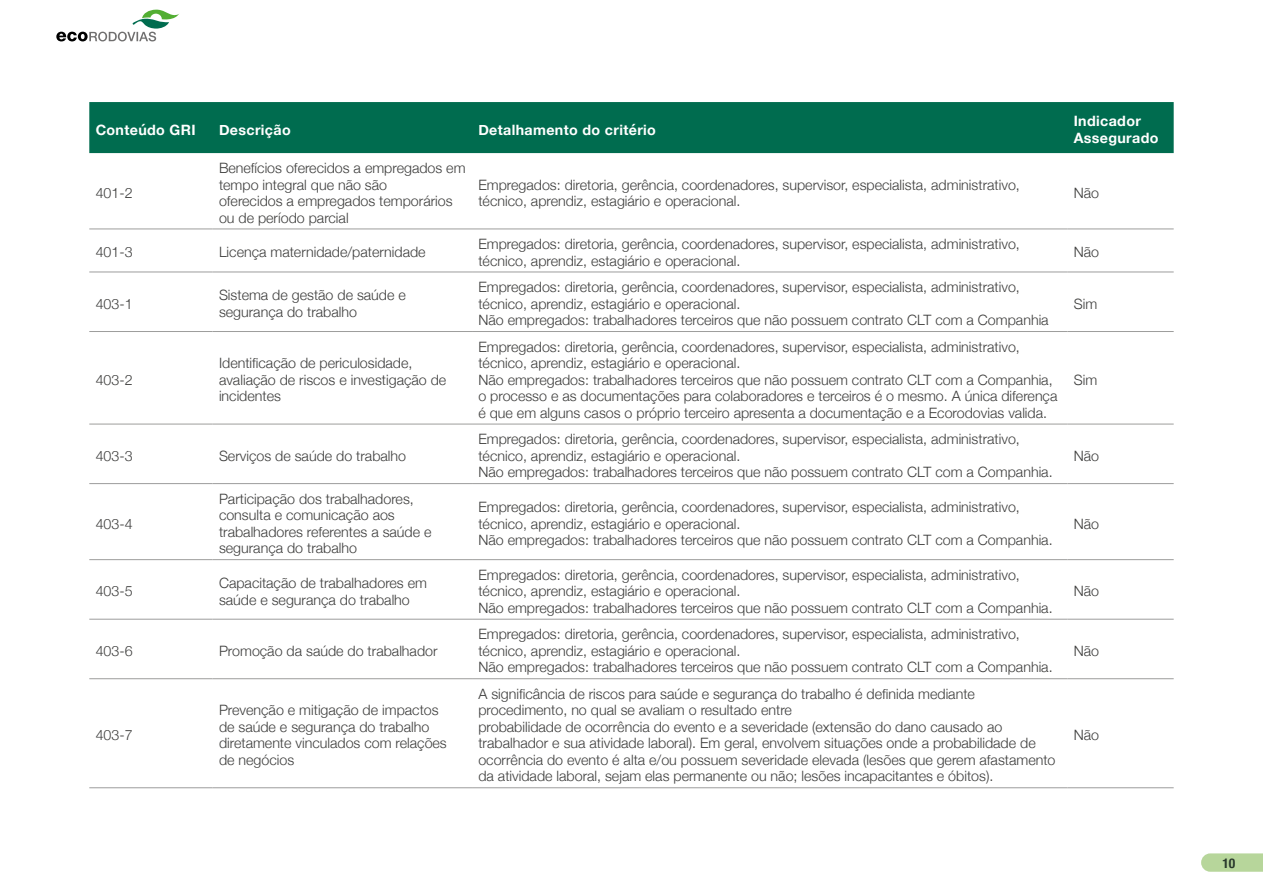
<style>
.page{position:relative;width:1263px;height:893px;background:#fff}
.page>*{position:absolute;margin:0;border:0;box-sizing:border-box;transform-origin:0 0}
.t1{font:300 14.25px/16.5px "Helvetica Neue";color:#3c3c3b}
.t2{font:700 14.25px/16.5px "Helvetica Neue";letter-spacing:.025em;color:#fff}
.t3{font:700 condensed 13.5px "Helvetica Neue";color:#2a3a2d}
</style>
<div class="page">
<div style="left:89px;top:102px;width:1085px;height:51px;background:#006c4f"></div>
<hr style="left:89px;top:229px;width:124px;height:1px;background:#9d9d9c">
<hr style="left:213px;top:229px;width:259px;height:1px;background:#9d9d9c">
<hr style="left:472px;top:229px;width:595px;height:1px;background:#9d9d9c">
<hr style="left:1067px;top:229px;width:107px;height:1px;background:#9d9d9c">
<hr style="left:89px;top:272px;width:124px;height:1px;background:#9d9d9c">
<hr style="left:213px;top:272px;width:259px;height:1px;background:#9d9d9c">
<hr style="left:472px;top:272px;width:595px;height:1px;background:#9d9d9c">
<hr style="left:1067px;top:272px;width:107px;height:1px;background:#9d9d9c">
<hr style="left:89px;top:331px;width:124px;height:1px;background:#9d9d9c">
<hr style="left:213px;top:331px;width:259px;height:1px;background:#9d9d9c">
<hr style="left:472px;top:331px;width:595px;height:1px;background:#9d9d9c">
<hr style="left:1067px;top:331px;width:107px;height:1px;background:#9d9d9c">
<hr style="left:89px;top:424px;width:124px;height:1px;background:#9d9d9c">
<hr style="left:213px;top:424px;width:259px;height:1px;background:#9d9d9c">
<hr style="left:472px;top:424px;width:595px;height:1px;background:#9d9d9c">
<hr style="left:1067px;top:424px;width:107px;height:1px;background:#9d9d9c">
<hr style="left:89px;top:483px;width:124px;height:1px;background:#9d9d9c">
<hr style="left:213px;top:483px;width:259px;height:1px;background:#9d9d9c">
<hr style="left:472px;top:483px;width:595px;height:1px;background:#9d9d9c">
<hr style="left:1067px;top:483px;width:107px;height:1px;background:#9d9d9c">
<hr style="left:89px;top:559px;width:124px;height:1px;background:#9d9d9c">
<hr style="left:213px;top:559px;width:259px;height:1px;background:#9d9d9c">
<hr style="left:472px;top:559px;width:595px;height:1px;background:#9d9d9c">
<hr style="left:1067px;top:559px;width:107px;height:1px;background:#9d9d9c">
<hr style="left:89px;top:619px;width:124px;height:1px;background:#9d9d9c">
<hr style="left:213px;top:619px;width:259px;height:1px;background:#9d9d9c">
<hr style="left:472px;top:619px;width:595px;height:1px;background:#9d9d9c">
<hr style="left:1067px;top:619px;width:107px;height:1px;background:#9d9d9c">
<hr style="left:89px;top:678px;width:124px;height:1px;background:#9d9d9c">
<hr style="left:213px;top:678px;width:259px;height:1px;background:#9d9d9c">
<hr style="left:472px;top:678px;width:595px;height:1px;background:#9d9d9c">
<hr style="left:1067px;top:678px;width:107px;height:1px;background:#9d9d9c">
<hr style="left:89px;top:787px;width:124px;height:1px;background:#9d9d9c">
<hr style="left:213px;top:787px;width:259px;height:1px;background:#9d9d9c">
<hr style="left:472px;top:787px;width:595px;height:1px;background:#9d9d9c">
<hr style="left:1067px;top:787px;width:107px;height:1px;background:#9d9d9c">
<svg style="left:1201px;top:853px;width:62px;height:19px"></svg>
<svg style="left:56px;top:9px;width:123px;height:32px"></svg>
<p class="t2" style="left:96px;top:122px;width:101px">Conteúdo GRI</p>
<p class="t2" style="left:219px;top:122px;width:73px">Descrição</p>
<p class="t2" style="left:478px;top:122px;width:179px">Detalhamento do critério</p>
<p class="t2" style="left:1074px;top:113px;width:86px">Indicador<br>Assegurado</p>
<p class="t1" style="left:96px;top:183px;width:38px">401-2</p>
<p class="t1" style="left:219px;top:159px;width:248px">Benefícios oferecidos a empregados em tempo integral que não são<br>oferecidos a empregados temporários ou de período parcial</p>
<p class="t1" style="left:478px;top:175px;width:543px">Empregados: diretoria, gerência, coordenadores, supervisor, especialista, administrativo, técnico, aprendiz, estagiário e operacional.</p>
<p class="t1" style="left:1074px;top:183px;width:27px">Não</p>
<p class="t1" style="left:96px;top:243px;width:38px">401-3</p>
<p class="t1" style="left:219px;top:243px;width:208px">Licença maternidade/paternidade</p>
<p class="t1" style="left:478px;top:235px;width:543px">Empregados: diretoria, gerência, coordenadores, supervisor, especialista, administrativo, técnico, aprendiz, estagiário e operacional.</p>
<p class="t1" style="left:1074px;top:243px;width:27px">Não</p>
<p class="t1" style="left:96px;top:294px;width:38px">403-1</p>
<p class="t1" style="left:219px;top:286px;width:188px">Sistema de gestão de saúde e segurança do trabalho</p>
<p class="t1" style="left:478px;top:278px;width:572px">Empregados: diretoria, gerência, coordenadores, supervisor, especialista, administrativo, técnico, aprendiz, estagiário e operacional.<br>Não empregados: trabalhadores terceiros que não possuem contrato CLT com a Companhia</p>
<p class="t1" style="left:1074px;top:294px;width:25px">Sim</p>
<p class="t1" style="left:96px;top:370px;width:38px">403-2</p>
<p class="t1" style="left:219px;top:354px;width:229px">Identificação de periculosidade, avaliação de riscos e investigação de incidentes</p>
<p class="t1" style="left:96px;top:446px;width:38px">403-3</p>
<p class="t1" style="left:219px;top:446px;width:189px">Serviços de saúde do trabalho</p>
<p class="t1" style="left:478px;top:337px;width:580px">Empregados: diretoria, gerência, coordenadores, supervisor, especialista, administrativo, técnico, aprendiz, estagiário e operacional.<br>Não empregados: trabalhadores terceiros que não possuem contrato CLT com a Companhia, o processo e as documentações para colaboradores e terceiros é o mesmo. A única diferença é que em alguns casos o próprio terceiro apresenta a documentação e a Ecorodovias valida.</p>
<p class="t1" style="left:478px;top:430px;width:576px">Empregados: diretoria, gerência, coordenadores, supervisor, especialista, administrativo, técnico, aprendiz, estagiário e operacional.<br>Não empregados: trabalhadores terceiros que não possuem contrato CLT com a Companhia.</p>
<p class="t1" style="left:96px;top:514px;width:38px">403-4</p>
<p class="t1" style="left:219px;top:489px;width:214px">Participação dos trabalhadores, consulta e comunicação aos trabalhadores referentes a saúde e segurança do trabalho</p>
<p class="t1" style="left:478px;top:498px;width:576px">Empregados: diretoria, gerência, coordenadores, supervisor, especialista, administrativo, técnico, aprendiz, estagiário e operacional.<br>Não empregados: trabalhadores terceiros que não possuem contrato CLT com a Companhia.</p>
<p class="t1" style="left:96px;top:582px;width:38px">403-5</p>
<p class="t1" style="left:219px;top:574px;width:210px">Capacitação de trabalhadores em saúde e segurança do trabalho</p>
<p class="t1" style="left:478px;top:565px;width:576px">Empregados: diretoria, gerência, coordenadores, supervisor, especialista, administrativo, técnico, aprendiz, estagiário e operacional.<br>Não empregados: trabalhadores terceiros que não possuem contrato CLT com a Companhia.</p>
<p class="t1" style="left:96px;top:641px;width:38px">403-6</p>
<p class="t1" style="left:219px;top:641px;width:220px">Promoção da saúde do trabalhador</p>
<p class="t1" style="left:96px;top:726px;width:38px">403-7</p>
<p class="t1" style="left:219px;top:701px;width:229px">Prevenção e mitigação de impactos de saúde e segurança do trabalho diretamente vinculados com relações de negócios</p>
<p class="t1" style="left:478px;top:625px;width:576px">Empregados: diretoria, gerência, coordenadores, supervisor, especialista, administrativo, técnico, aprendiz, estagiário e operacional.<br>Não empregados: trabalhadores terceiros que não possuem contrato CLT com a Companhia.</p>
<p class="t1" style="left:478px;top:684px;width:579px">A significância de riscos para saúde e segurança do trabalho é definida mediante procedimento, no qual se avaliam o resultado entre<br>probabilidade de ocorrência do evento e a severidade (extensão do dano causado ao trabalhador e sua atividade laboral). Em geral, envolvem situações onde a probabilidade de ocorrência do evento é alta e/ou possuem severidade elevada (lesões que gerem afastamento da atividade laboral, sejam elas permanente ou não; lesões incapacitantes e óbitos).</p>
<p class="t1" style="left:1074px;top:370px;width:25px">Sim</p>
<p class="t1" style="left:1074px;top:446px;width:27px">Não</p>
<p class="t1" style="left:1074px;top:514px;width:27px">Não</p>
<p class="t1" style="left:1074px;top:582px;width:27px">Não</p>
<p class="t1" style="left:1074px;top:641px;width:27px">Não</p>
<p class="t1" style="left:1074px;top:726px;width:27px">Não</p>
<p class="t3" style="left:1222px;top:852px;width:14px">10</p>
</div>
